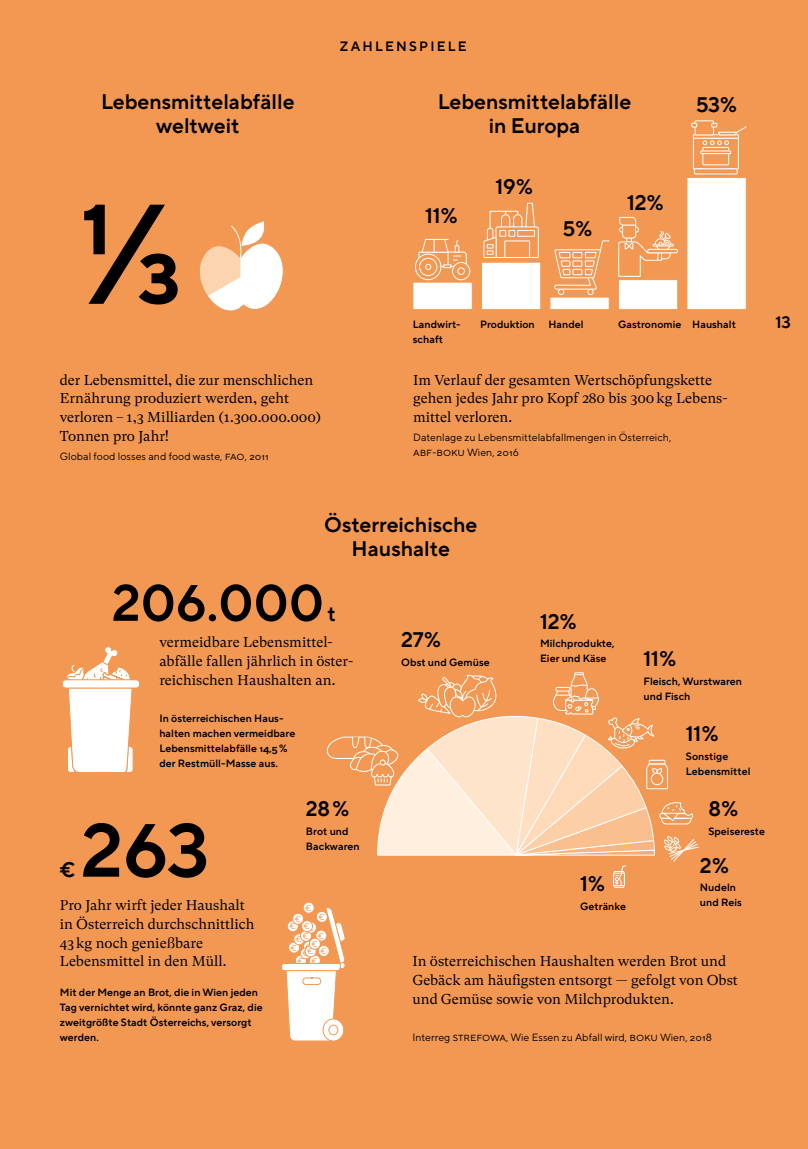
<style>
.page{position:relative;width:808px;height:1149px;background:#fff}
.page>*{position:absolute;margin:0;border:0;box-sizing:border-box;transform-origin:0 0}
.Zahlenspiele{font:600 141.6px "TT Norms Pro Trl";color:#000}
.Zahlenspiele-2{font:600 75px "TT Norms Pro Trl";color:#000}
.Zahlenspiele-3{font:600 51px "TT Norms Pro Trl";color:#000}
.H2_TT_Norms{font:600 21px/24px "TT Norms Pro Trl";color:#000;text-align:center}
.Ziffern{font:600 21px "TT Norms Pro Trl";letter-spacing:-.01em;color:#000}
.Zahlenspiele-4{font:600 21px "TT Norms Pro Trl";color:#000}
.t1{font:600 16.5px "TT Norms Pro Trl";color:#000}
.NH_Fliesstext_Antiqu{font:14.25px/18.8px "GT Super Text";color:#000}
.Kolumnentitel{font:600 13.5px "TT Norms Pro Trl";letter-spacing:.165em;color:#000}
.Beschriftung_Zahlens{font:600 10.5px/15px "TT Norms Pro Trl";letter-spacing:.005em;color:#000}
.Quelle{font:10.5px/15px "TT Norms Pro";letter-spacing:.005em;color:#000}
.BU{font:600 10.5px "TT Norms Pro Trl";letter-spacing:.005em;color:#000}
.BU-2{font:8.7px "TT Norms Pro";color:#f29852}
</style>
<div class="page">
<div style="left:0;top:0;width:808px;height:1148px;background:#f29852"></div>
<svg style="left:303px;top:901px;width:11px;height:12px"></svg>
<div style="left:303px;top:901px;width:11px;height:12px;border:1px solid #f29852;border-radius:50%"></div>
<svg style="left:199px;top:221px;width:84px;height:90px"></svg>
<div style="left:695px;top:120px;width:19px;height:15px;border:1px solid #fff"></div>
<svg style="left:691px;top:123px;width:56px;height:52px"></svg>
<div style="left:686px;top:177px;width:61px;height:133px;background:#fff;border:1px solid #f29852"></div>
<div style="left:653px;top:244px;width:21px;height:2px;border:1px solid #fff"></div>
<svg style="left:618px;top:216px;width:53px;height:61px"></svg>
<div style="left:647px;top:249px;width:31px;height:4px;border:1px solid #fff;border-radius:2px"></div>
<div style="left:618px;top:279px;width:60px;height:31px;background:#fff;border:1px solid #f29852"></div>
<svg style="left:554px;top:240px;width:56px;height:55px"></svg>
<div style="left:549px;top:296px;width:61px;height:14px;background:#fff;border:1px solid #f29852"></div>
<svg style="left:483px;top:202px;width:56px;height:56px"></svg>
<div style="left:481px;top:262px;width:60px;height:48px;background:#fff;border:1px solid #f29852"></div>
<svg style="left:415px;top:254px;width:26px;height:25px"></svg>
<div style="left:415px;top:254px;width:26px;height:26px;border:1px solid #fff;border-radius:50%"></div>
<div style="left:419px;top:258px;width:18px;height:18px;border:1px solid #fff;border-radius:50%"></div>
<div style="left:452px;top:262px;width:18px;height:18px;border:1px solid #fff;border-radius:50%"></div>
<div style="left:457px;top:267px;width:8px;height:8px;border:1px solid #fff;border-radius:50%"></div>
<svg style="left:418px;top:238px;width:49px;height:36px"></svg>
<div style="left:413px;top:282px;width:60px;height:28px;background:#fff;border:1px solid #f29852"></div>
<svg style="left:62px;top:646px;width:78px;height:126px"></svg>
<svg style="left:326px;top:672px;width:373px;height:215px"></svg>
<svg style="left:282px;top:906px;width:63px;height:135px"></svg>
<p class="Kolumnentitel" style="left:340px;top:36px;width:128px">ZAHLENSPIELE</p>
<p class="H2_TT_Norms" style="left:101px;top:88px;width:195px">Lebensmittelabfälle weltweit</p>
<p class="Ziffern" style="left:696px;top:89px;width:42px">53%</p>
<p class="H2_TT_Norms" style="left:438px;top:88px;width:195px">Lebensmittelabfälle in Europa</p>
<p class="Zahlenspiele" style="left:80px;top:150px;width:104px">⅓</p>
<p class="NH_Fliesstext_Antiqu" style="left:60px;top:370px;width:262px">der Lebensmittel, die zur menschlichen Ernährung produziert werden, geht verloren – 1,3 Milliarden (1.300.000.000)<br>Tonnen pro Jahr!</p>
<p class="Quelle" style="left:60px;top:448px;width:211px">Global food losses and food waste, FAO, 2011</p>
<p class="Ziffern" style="left:425px;top:200px;width:34px">11%</p>
<p class="Ziffern" style="left:495px;top:171px;width:39px">19%</p>
<p class="Ziffern" style="left:563px;top:213px;width:31px">5%</p>
<p class="Ziffern" style="left:627px;top:187px;width:38px">12%</p>
<p class="Beschriftung_Zahlens" style="left:413px;top:316px;width:49px">Landwirt&shy;schaft</p>
<p class="Beschriftung_Zahlens" style="left:480px;top:316px;width:56px">Produktion</p>
<p class="Beschriftung_Zahlens" style="left:548px;top:316px;width:37px">Handel</p>
<p class="Beschriftung_Zahlens" style="left:618px;top:316px;width:65px">Gastronomie</p>
<p class="Beschriftung_Zahlens" style="left:692px;top:316px;width:45px">Haushalt</p>
<p class="NH_Fliesstext_Antiqu" style="left:413px;top:370px;width:316px">Im Verlauf der gesamten Wertschöpfungskette gehen jedes Jahr pro Kopf 280 bis 300 kg Lebens&shy;mittel verloren.</p>
<p class="Quelle" style="left:413px;top:429px;width:260px">Datenlage zu Lebensmittelabfallmengen in Österreich,<br>ABF-BOKU Wien, 2016</p>
<p class="t1" style="left:775px;top:309px;width:17px">13</p>
<p class="H2_TT_Norms" style="left:324px;top:510px;width:155px">Österreichische<br>Haushalte</p>
<p class="Zahlenspiele-3" style="left:112px;top:565px;width:214px">206.000</p>
<p class="Zahlenspiele-4" style="left:328px;top:597px;width:10px">t</p>
<p class="NH_Fliesstext_Antiqu" style="left:159px;top:633px;width:195px">vermeidbare Lebensmittel&shy;abfälle fallen jährlich in öster&shy;reichischen Haushalten an.</p>
<p class="Beschriftung_Zahlens" style="left:159px;top:710px;width:137px">In österreichischen Haus&shy;halten machen vermeidbare<br>Lebensmittelabfälle 14,5 % der Restmüll-Masse aus.</p>
<p class="Zahlenspiele-4" style="left:60px;top:853px;width:17px">€</p>
<p class="Zahlenspiele-2" style="left:81px;top:795px;width:130px">263</p>
<p class="Ziffern" style="left:306px;top:793px;width:45px">28 %</p>
<p class="Beschriftung_Zahlens" style="left:306px;top:822px;width:55px">Brot und<br>Backwaren</p>
<p class="NH_Fliesstext_Antiqu" style="left:60px;top:895px;width:196px">Pro Jahr wirft jeder Haushalt in Österreich durchschnittlich<br>43 kg noch genießbare<br>Lebensmittel in den Müll.</p>
<p class="Beschriftung_Zahlens" style="left:60px;top:983px;width:204px">Mit der Menge an Brot, die in Wien jeden<br>Tag vernichtet wird, könnte ganz Graz, die zweitgrößte Stadt Österreichs, versorgt werden.</p>
<p class="BU-2" style="left:305px;top:901px;width:8px">€</p>
<p class="BU-2" style="left:318px;top:910px;width:8px">€</p>
<p class="BU-2" style="left:295px;top:912px;width:8px">€</p>
<p class="BU-2" style="left:289px;top:920px;width:8px">€</p>
<p class="BU-2" style="left:304px;top:920px;width:8px">€</p>
<p class="BU-2" style="left:308px;top:921px;width:8px">€</p>
<p class="BU-2" style="left:318px;top:929px;width:8px">€</p>
<p class="BU-2" style="left:302px;top:929px;width:8px">€</p>
<p class="BU-2" style="left:296px;top:933px;width:8px">€</p>
<p class="BU-2" style="left:311px;top:937px;width:8px">€</p>
<p class="BU-2" style="left:305px;top:940px;width:8px">€</p>
<p class="BU-2" style="left:291px;top:941px;width:8px">€</p>
<p class="BU-2" style="left:320px;top:945px;width:8px">€</p>
<p class="BU-2" style="left:302px;top:947px;width:8px">€</p>
<p class="BU-2" style="left:307px;top:945px;width:8px">€</p>
<p class="BU-2" style="left:297px;top:954px;width:8px">€</p>
<p class="BU-2" style="left:311px;top:954px;width:8px">€</p>
<p class="Ziffern" style="left:401px;top:624px;width:41px">27%</p>
<p class="BU" style="left:401px;top:654px;width:90px">Obst und Gemüse</p>
<p class="Ziffern" style="left:540px;top:605px;width:38px">12%</p>
<p class="Beschriftung_Zahlens" style="left:540px;top:635px;width:76px">Milchprodukte,<br>Eier und Käse</p>
<p class="Ziffern" style="left:643px;top:643px;width:34px">11%</p>
<p class="Beschriftung_Zahlens" style="left:643px;top:672px;width:100px">Fleisch, Wurstwaren und Fisch</p>
<p class="Ziffern" style="left:686px;top:718px;width:34px">11%</p>
<p class="Beschriftung_Zahlens" style="left:686px;top:747px;width:66px">Sonstige<br>Lebensmittel</p>
<p class="Ziffern" style="left:708px;top:793px;width:31px">8%</p>
<p class="Beschriftung_Zahlens" style="left:708px;top:822px;width:58px">Speisereste</p>
<p class="Ziffern" style="left:700px;top:849px;width:30px">2%</p>
<p class="Beschriftung_Zahlens" style="left:700px;top:879px;width:43px">Nudeln und Reis</p>
<p class="Ziffern" style="left:580px;top:868px;width:26px">1%</p>
<p class="Beschriftung_Zahlens" style="left:580px;top:897px;width:47px">Getränke</p>
<p class="NH_Fliesstext_Antiqu" style="left:412px;top:951px;width:327px">In österreichischen Haushalten werden Brot und<br>Gebäck am häufigsten entsorgt — gefolgt von Obst und Gemüse sowie von Milchprodukten.</p>
<p class="Quelle" style="left:412px;top:1029px;width:301px">Interreg STREFOWA, Wie Essen zu Abfall wird, BOKU Wien, 2018</p>
</div>
